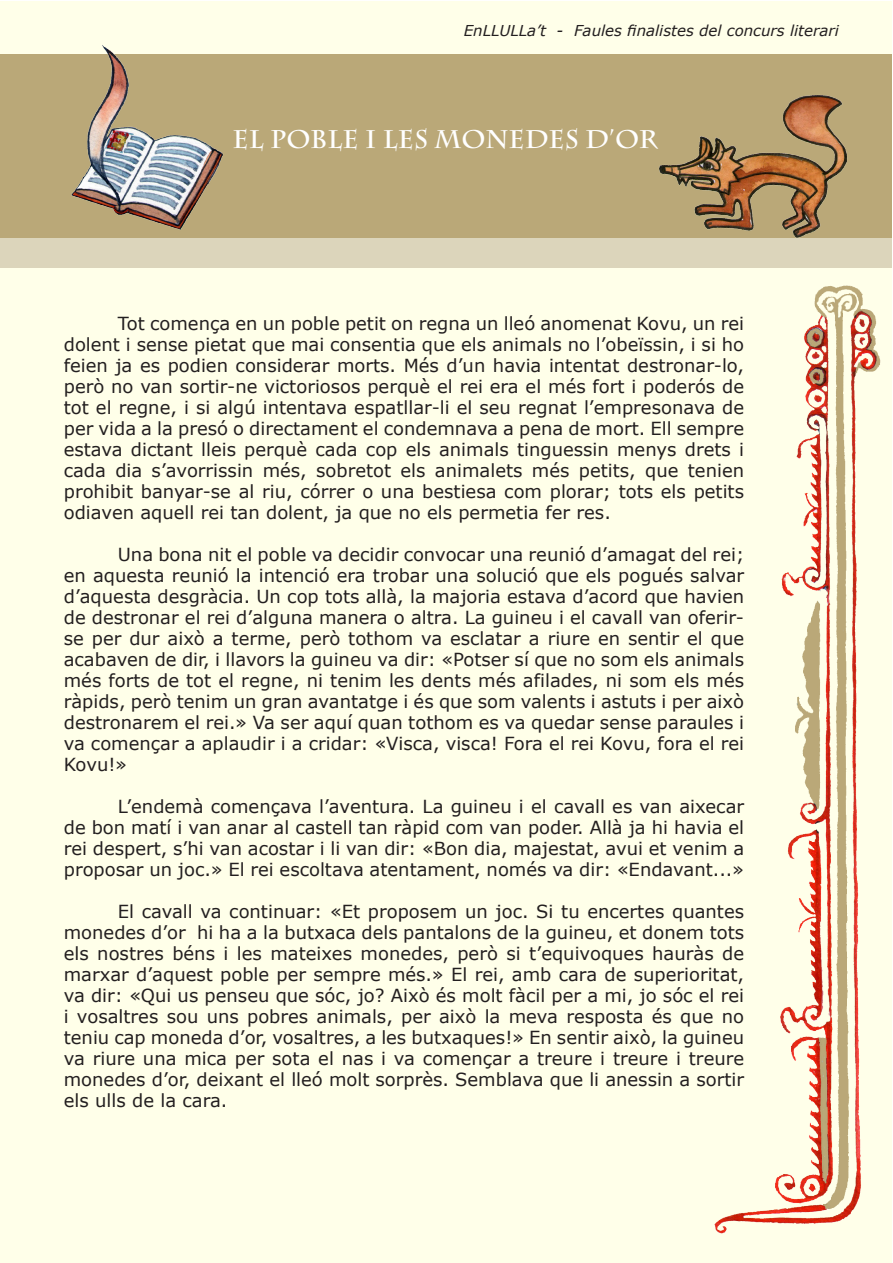
<style>
.page{position:relative;width:893px;height:1263px;background:#fff}
.page>*{position:absolute;margin:0;border:0;box-sizing:border-box;transform-origin:0 0}
.TITULOS_2{font:700 25.5px "Charlemagne Std";color:#fff}
.TEXTO_NORMAL{font:18px/21px "Verdana";color:#231f20;text-align:justify}
.t1{font:italic 15px "Verdana";color:#231f20}
</style>
<div class="page">
<div style="left:0;top:1px;width:892px;height:1262px;background:#ffffe9"></div>
<div style="left:0;top:54px;width:892px;height:184px;background:#baa878"></div>
<div style="left:0;top:238px;width:892px;height:30px;background:#dcd5bb"></div>
<img style="left:71px;top:45px;width:152px;height:185px">
<img style="left:714px;top:285px;width:167px;height:949px">
<img style="left:659px;top:95px;width:189px;height:142px">
<p class="t1" style="left:464px;top:20px;width:377px">EnLLULLa’t - Faules finalistes del concurs literari</p>
<p class="TITULOS_2" style="left:233px;top:125px;width:427px">EL POBLE I LES MONEDES D’OR</p>
<p class="TEXTO_NORMAL" style="left:64px;top:312px;width:682px;text-indent:54px">Tot comença en un poble petit on regna un lleó anomenat Kovu, un rei dolent i sense pietat que mai consentia que els animals no l’obeïssin, i si ho feien ja es podien considerar morts. Més d’un havia intentat destronar-lo, però no van sortir-ne victoriosos perquè el rei era el més fort i poderós de tot el regne, i si algú intentava espatllar-li el seu regnat l’empresonava de per vida a la presó o directament el condemnava a pena de mort. Ell sempre estava dictant lleis perquè cada cop els animals tinguessin menys drets i cada dia s’avorrissin més, sobretot els animalets més petits, que tenien prohibit banyar-se al riu, córrer o una bestiesa com plorar; tots els petits odiaven aquell rei tan dolent, ja que no els permetia fer res.</p>
<p class="TEXTO_NORMAL" style="left:64px;top:543px;width:682px;text-indent:54px">Una bona nit el poble va decidir convocar una reunió d’amagat del rei; en aquesta reunió la intenció era trobar una solució que els pogués salvar d’aquesta desgràcia. Un cop tots allà, la majoria estava d’acord que havien de destronar el rei d’alguna manera o altra. La guineu i el cavall van oferir&shy;se per dur això a terme, però tothom va esclatar a riure en sentir el que acabaven de dir, i llavors la guineu va dir: «Potser sí que no som els animals més forts de tot el regne, ni tenim les dents més afilades, ni som els més ràpids, però tenim un gran avantatge i és que som valents i astuts i per això destronarem el rei.» Va ser aquí quan tothom es va quedar sense paraules i va començar a aplaudir i a cridar: «Visca, visca! Fora el rei Kovu, fora el rei Kovu!»</p>
<p class="TEXTO_NORMAL" style="left:64px;top:795px;width:682px;text-indent:54px">L’endemà començava l’aventura. La guineu i el cavall es van aixecar de bon matí i van anar al castell tan ràpid com van poder. Allà ja hi havia el rei despert, s’hi van acostar i li van dir: «Bon dia, majestat, avui et venim a proposar un joc.» El rei escoltava atentament, només va dir: «Endavant...»</p>
<p class="TEXTO_NORMAL" style="left:64px;top:900px;width:682px;text-indent:54px">El cavall va continuar: «Et proposem un joc. Si tu encertes quantes monedes d’or hi ha a la butxaca dels pantalons de la guineu, et donem tots els nostres béns i les mateixes monedes, però si t’equivoques hauràs de marxar d’aquest poble per sempre més.» El rei, amb cara de superioritat, va dir: «Qui us penseu que sóc, jo? Això és molt fàcil per a mi, jo sóc el rei i vosaltres sou uns pobres animals, per això la meva resposta és que no teniu cap moneda d’or, vosaltres, a les butxaques!» En sentir això, la guineu va riure una mica per sota el nas i va començar a treure i treure i treure monedes d’or, deixant el lleó molt sorprès. Semblava que li anessin a sortir els ulls de la cara.</p>
</div>
